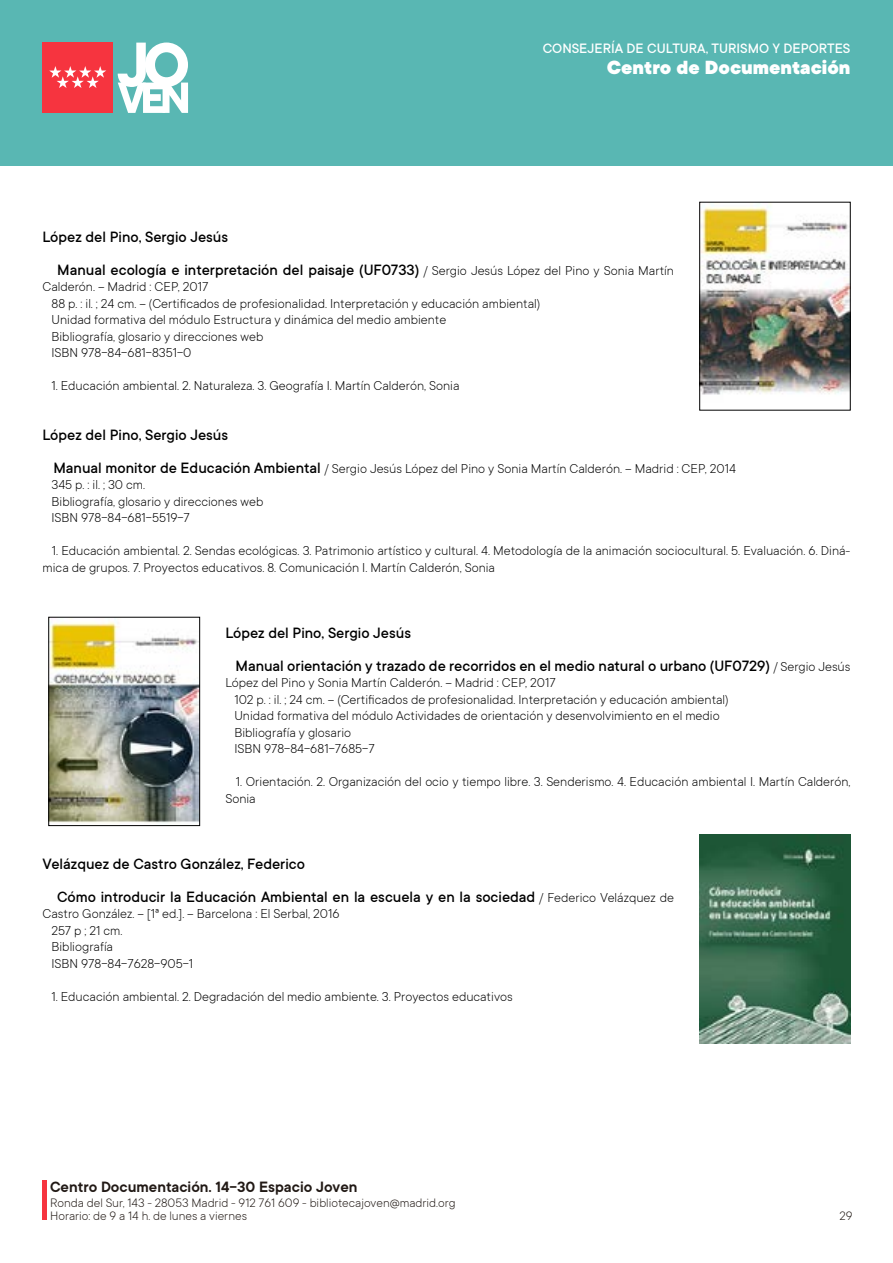
<style>
.page{position:relative;width:893px;height:1263px;background:#fff}
.page>*{position:absolute;margin:0;border:0;box-sizing:border-box;transform-origin:0 0}
.t1{font:900 21px "TT Commons";color:#fff}
.t2{font:500 16.5px/33px "TT Commons";color:#000}
.t3{font:600 16.5px "TT Commons";color:#211915}
.t4{font:500 15px "TT Commons";color:#fff}
.t5{font:300 14.25px/16.5px "TT Commons";color:#000}
.t6{font:300 13.5px/13.5px "TT Commons";color:#211915}
.s1{font-weight:300;font-size:14.25px}
.s2{font-weight:500;font-size:16.5px}
</style>
<div class="page">
<div style="left:0;top:0;width:893px;height:166px;background:#59b7b3"></div>
<div style="left:43px;top:43px;width:70px;height:70px;background:#f6343f"></div>
<svg style="left:49px;top:66px;width:57px;height:22px"></svg>
<svg style="left:118px;top:43px;width:70px;height:70px"></svg>
<hr style="left:43px;top:1180px;width:4px;height:40px;background:#f6343f">
<img style="left:701px;top:204px;width:147px;height:191px">
<div style="left:699px;top:202px;width:151px;height:208px;border:1px solid #000"></div>
<img style="left:51px;top:622px;width:147px;height:201px">
<div style="left:49px;top:617px;width:151px;height:209px;border:1px solid #000"></div>
<img style="left:699px;top:835px;width:151px;height:208px">
<p class="t4" style="left:543px;top:40px;width:309px">CONSEJERÍA DE CULTURA, TURISMO Y DEPORTES</p>
<h1 class="t1" style="left:607px;top:56px;width:245px">Centro de Documentación</h1>
<p class="t2" style="left:57px;top:220px;width:618px;text-indent:-15px">López del Pino, Sergio Jesús<br>Manual ecología e interpretación del paisaje (UF0733) <span class="s1">/ Sergio Jesús López del Pino y Sonia Martín</span></p>
<p class="t5" style="left:51px;top:279px;width:490px;text-indent:-9px">Calderón. -- Madrid : CEP, 2017<br>88 p. : il. ; 24 cm. -- (Certificados de profesionalidad. Interpretación y educación ambiental)<br>Unidad formativa del módulo Estructura y dinámica del medio ambiente<br>Bibliografía, glosario y direcciones web<br>ISBN 978-84-681-8351-0</p>
<p class="t5" style="left:51px;top:378px;width:410px">1. Educación ambiental. 2. Naturaleza. 3. Geografía I. Martín Calderón, Sonia</p>
<p class="t2" style="left:43px;top:418px;width:187px">López del Pino, Sergio Jesús</p>
<p class="t5" style="left:51px;top:460px;width:686px"><span class="s2">Manual monitor de Educación Ambiental</span> / Sergio Jesús López del Pino y Sonia Martín Calderón. -- Madrid : CEP, 2014<br>345 p. : il. ; 30 cm.<br>Bibliografía, glosario y direcciones web<br>ISBN 978-84-681-5519-7</p>
<p class="t5" style="left:43px;top:543px;width:809px;text-indent:9px">1. Educación ambiental. 2. Sendas ecológicas. 3. Patrimonio artístico y cultural. 4. Metodología de la animación sociocultural. 5. Evaluación. 6. Diná&shy;mica de grupos. 7. Proyectos educativos. 8. Comunicación I. Martín Calderón, Sonia</p>
<p class="t2" style="left:235px;top:616px;width:616px;text-indent:-10px">López del Pino, Sergio Jesús<br>Manual orientación y trazado de recorridos en el medio natural o urbano (UF0729) <span class="s1">/ Sergio Jesús</span></p>
<p class="t5" style="left:234px;top:675px;width:496px;text-indent:-9px">López del Pino y Sonia Martín Calderón. -- Madrid : CEP, 2017<br>102 p. : il. ; 24 cm. -- (Certificados de profesionalidad. Interpretación y educación ambiental)<br>Unidad formativa del módulo Actividades de orientación y desenvolvimiento en el medio Bibliografía y glosario<br>ISBN 978-84-681-7685-7</p>
<p class="t5" style="left:225px;top:774px;width:627px;text-indent:11px">1. Orientación. 2. Organización del ocio y tiempo libre. 3. Senderismo. 4. Educación ambiental I. Martín Calderón,<br>Sonia</p>
<p class="t2" style="left:57px;top:847px;width:618px;text-indent:-15px">Velázquez de Castro González, Federico<br>Cómo introducir la Educación Ambiental en la escuela y en la sociedad <span class="s1">/ Federico Velázquez de</span></p>
<p class="t5" style="left:51px;top:906px;width:289px;text-indent:-9px">Castro González. -- [1ª ed.]. -- Barcelona : El Serbal, 2016<br>257 p ; 21 cm.<br>Bibliografía<br>ISBN 978-84-7628-905-1</p>
<p class="t5" style="left:51px;top:988px;width:463px">1. Educación ambiental. 2. Degradación del medio ambiente. 3. Proyectos educativos</p>
<p class="t3" style="left:50px;top:1178px;width:309px">Centro Documentación. 14-30 Espacio Joven</p>
<p class="t6" style="left:50px;top:1196px;width:407px">Ronda del Sur, 143 - 28053 Madrid - 912 761 609 - bibliotecajoven@madrid.org<br>Horario: de 9 a 14 h. de lunes a viernes</p>
<p class="t6" style="left:839px;top:1209px;width:15px">29</p>
</div>
